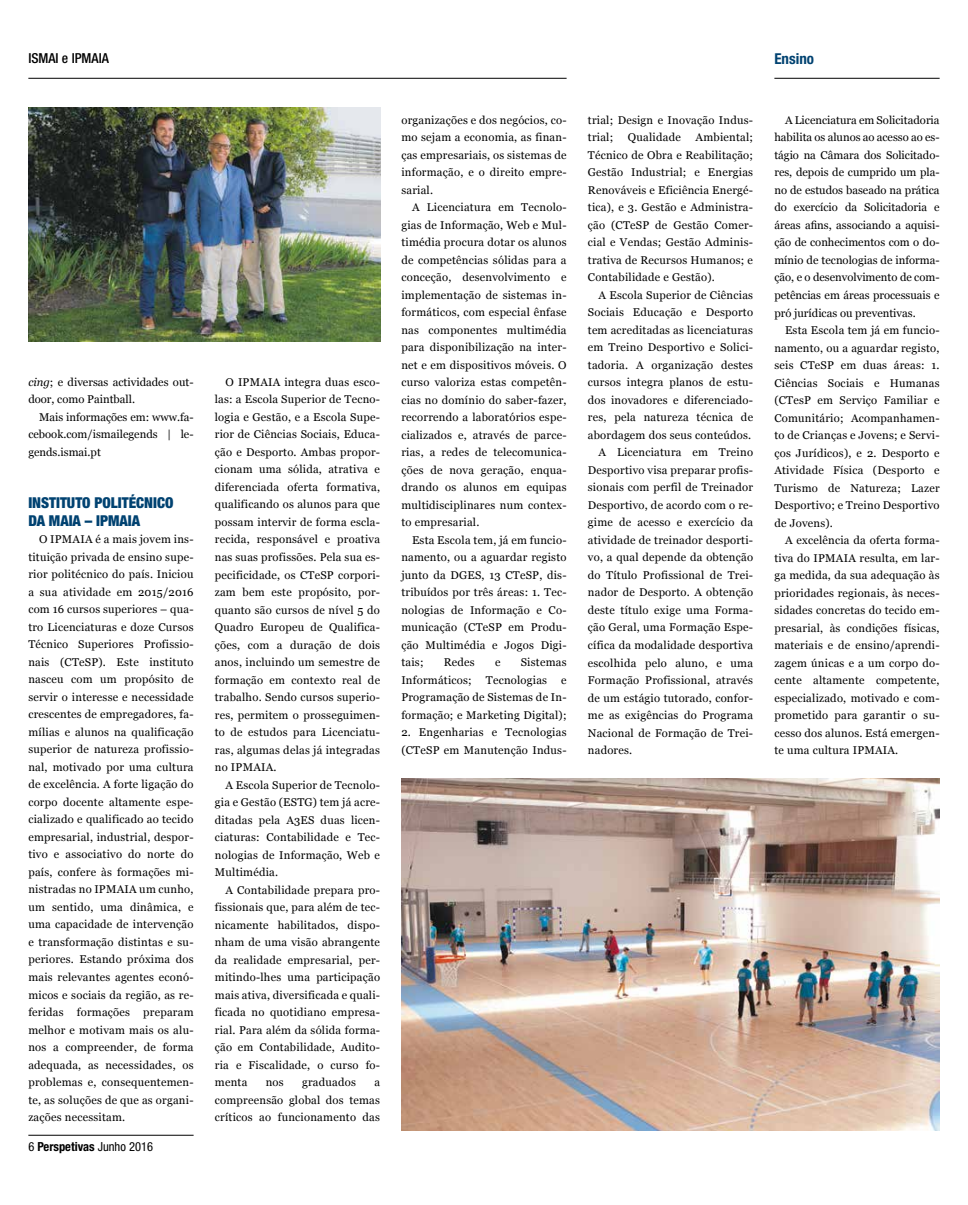
<style>
.page{position:relative;width:968px;height:1205px;background:#fff}
.page>*{position:absolute;margin:0;border:0;box-sizing:border-box;transform-origin:0 0}
.t1{font:900 condensed 15px/17.5px "Helvetica Neue LT Std";color:#004271}
.t2{font:700 condensed 15px "Helvetica Neue LT Std";color:#004271}
.t3{font:500 condensed 13.75px "Helvetica Neue LT Std";color:#000}
.t4{font:700 condensed 12.5px "Helvetica Neue LT Std";color:#000}
.t5{font:11.25px/17.5px "Georgia";letter-spacing:.02em;color:#000;text-align:justify}
.t6{font:11.25px/17.5px "Georgia";color:#000}
.s1{font-style:italic}
.s2{font-weight:400}
</style>
<div class="page">
<hr style="left:774px;top:78px;width:165px;height:1px;background:#000">
<hr style="left:28px;top:78px;width:538px;height:1px;background:#000">
<hr style="left:28px;top:1135px;width:165px;height:1px;background:#000">
<img style="left:28px;top:107px;width:352px;height:235px">
<img style="left:401px;top:778px;width:538px;height:353px">
<p class="t3" style="left:28px;top:50px;width:82px">ISMAI e IPMAIA</p>
<p class="t6" style="left:28px;top:373px;width:167px"><span class="s1">cing</span>; e diversas actividades out&shy;door, como Paintball.</p>
<p class="t5" style="left:28px;top:408px;width:167px;text-indent:11px">Mais informações em: www.fa&shy;cebook.com/ismailegends | le&shy;gends.ismai.pt</p>
<h1 class="t1" style="left:28px;top:494px;width:147px">INSTITUTO POLITÉCNICO<br>DA MAIA – IPMAIA</h1>
<p class="t5" style="left:28px;top:530px;width:167px;text-indent:11px">O IPMAIA é a mais jovem ins&shy;tituição privada de ensino supe&shy;rior politécnico do país. Iniciou a sua atividade em 2015/2016 com 16 cursos superiores – qua&shy;tro Licenciaturas e doze Cursos Técnico Superiores Profissio&shy;nais (CTeSP). Este instituto nasceu com um propósito de servir o interesse e necessidade crescentes de empregadores, fa&shy;mílias e alunos na qualificação superior de natureza profissio&shy;nal, motivado por uma cultura de excelência. A forte ligação do corpo docente altamente espe&shy;cializado e qualificado ao tecido empresarial, industrial, despor&shy;tivo e associativo do norte do país, confere às formações mi&shy;nistradas no IPMAIA um cunho, um sentido, uma dinâmica, e uma capacidade de intervenção e transformação distintas e su&shy;periores. Estando próxima dos mais relevantes agentes econó&shy;micos e sociais da região, as re&shy;feridas formações preparam melhor e motivam mais os alu&shy;nos a compreender, de forma adequada, as necessidades, os problemas e, consequentemen&shy;te, as soluções de que as organi&shy;zações necessitam.</p>
<p class="t4" style="left:28px;top:1139px;width:126px"><span class="s2">6</span> Perspetivas <span class="s2">Junho 2016</span></p>
<p class="t5" style="left:215px;top:373px;width:167px;text-indent:11px">O IPMAIA integra duas esco&shy;las: a Escola Superior de Tecno&shy;logia e Gestão, e a Escola Supe&shy;rior de Ciências Sociais, Educa&shy;ção e Desporto. Ambas propor&shy;cionam uma sólida, atrativa e diferenciada oferta formativa, qualificando os alunos para que possam intervir de forma escla&shy;recida, responsável e proativa nas suas profissões. Pela sua es&shy;pecificidade, os CTeSP corpori&shy;zam bem este propósito, por&shy;quanto são cursos de nível 5 do Quadro Europeu de Qualifica&shy;ções, com a duração de dois anos, incluindo um semestre de formação em contexto real de trabalho. Sendo cursos superio&shy;res, permitem o prosseguimen&shy;to de estudos para Licenciatu&shy;ras, algumas delas já integradas no IPMAIA.</p>
<p class="t5" style="left:215px;top:775px;width:167px;text-indent:11px">A Escola Superior de Tecnolo&shy;gia e Gestão (ESTG) tem já acre&shy;ditadas pela A3ES duas licen&shy;ciaturas: Contabilidade e Tec&shy;nologias de Informação, Web e Multimédia.</p>
<p class="t5" style="left:215px;top:880px;width:167px;text-indent:11px">A Contabilidade prepara pro&shy;fissionais que, para além de tec&shy;nicamente habilitados, dispo&shy;nham de uma visão abrangente da realidade empresarial, per&shy;mitindo-lhes uma participação mais ativa, diversificada e quali&shy;ficada no quotidiano empresa&shy;rial. Para além da sólida forma&shy;ção em Contabilidade, Audito&shy;ria e Fiscalidade, o curso fo&shy;menta</p>
<p class="t5" style="left:266px;top:1073px;width:20px">nos</p>
<p class="t5" style="left:302px;top:1073px;width:55px">graduados</p>
<p class="t5" style="left:215px;top:1073px;width:167px;text-indent:159px">a compreensão global dos temas críticos ao funcionamento das</p>
<p class="t5" style="left:401px;top:110px;width:167px">organizações e dos negócios, co&shy;mo sejam a economia, as finan&shy;ças empresariais, os sistemas de informação, e o direito empre&shy;sarial.</p>
<p class="t5" style="left:401px;top:198px;width:167px;text-indent:11px">A Licenciatura em Tecnolo&shy;gias de Informação, Web e Mul&shy;timédia procura dotar os alunos de competências sólidas para a conceção, desenvolvimento e implementação de sistemas in&shy;formáticos, com especial ênfase nas componentes multimédia para disponibilização na inter&shy;net e em dispositivos móveis. O curso valoriza estas competên&shy;cias no domínio do saber-fazer, recorrendo a laboratórios espe&shy;cializados e, através de parce&shy;rias, a redes de telecomunica&shy;ções de nova geração, enqua&shy;drando os alunos em equipas multidisciplinares num contex&shy;to empresarial.</p>
<p class="t5" style="left:401px;top:531px;width:167px;text-indent:11px">Esta Escola tem, já em funcio&shy;namento, ou a aguardar registo junto da DGES, 13 CTeSP, dis&shy;tribuídos por três áreas: 1. Tec&shy;nologias de Informação e Co&shy;municação (CTeSP em Produ&shy;ção Multimédia e Jogos Digi&shy;tais;</p>
<p class="t5" style="left:443px;top:653px;width:32px">Redes</p>
<p class="t5" style="left:495px;top:653px;width:7px">e</p>
<p class="t5" style="left:401px;top:653px;width:167px;text-indent:119px">Sistemas Informáticos; Tecnologias e Programação de Sistemas de In&shy;formação; e Marketing Digital);</p>
<p class="t5" style="left:401px;top:723px;width:167px">2. Engenharias e Tecnologias (CTeSP em Manutenção Indus-</p>
<p class="t5" style="left:587px;top:111px;width:167px">trial; Design e Inovação Indus&shy;trial;</p>
<p class="t5" style="left:587px;top:128px;width:167px;text-indent:108px">Ambiental; Técnico de Obra e Reabilitação; Gestão Industrial; e Energias Renováveis e Eficiência Energé&shy;tica), e 3. Gestão e Administra&shy;ção (CTeSP de Gestão Comer&shy;cial e Vendas; Gestão Adminis&shy;trativa de Recursos Humanos; e Contabilidade e Gestão).</p>
<p class="t5" style="left:598px;top:286px;width:156px">A Escola Superior de Ciências</p>
<p class="t5" style="left:587px;top:303px;width:167px">Sociais Educação e Desporto</p>
<p class="t5" style="left:587px;top:321px;width:167px">tem acreditadas as licenciaturas</p>
<p class="t5" style="left:587px;top:338px;width:167px">em Treino Desportivo e Solici-</p>
<p class="t5" style="left:587px;top:356px;width:167px">tadoria. A organização destes</p>
<p class="t5" style="left:587px;top:373px;width:167px">cursos integra planos de estu-</p>
<p class="t5" style="left:587px;top:391px;width:167px">dos inovadores e diferenciado-</p>
<p class="t5" style="left:587px;top:408px;width:167px">res, pela natureza técnica de</p>
<p class="t5" style="left:587px;top:426px;width:165px">abordagem dos seus conteúdos.</p>
<p class="t5" style="left:598px;top:443px;width:156px">A Licenciatura em Treino</p>
<p class="t5" style="left:587px;top:461px;width:167px">Desportivo visa preparar profis-</p>
<p class="t5" style="left:587px;top:478px;width:167px">sionais com perfil de Treinador</p>
<p class="t5" style="left:587px;top:496px;width:167px">Desportivo, de acordo com o re-</p>
<p class="t5" style="left:587px;top:513px;width:167px">gime de acesso e exercício da</p>
<p class="t5" style="left:587px;top:531px;width:167px">atividade de treinador desporti-</p>
<p class="t5" style="left:587px;top:548px;width:167px">vo, a qual depende da obtenção</p>
<p class="t5" style="left:587px;top:566px;width:167px">do Título Profissional de Trei-</p>
<p class="t5" style="left:587px;top:583px;width:167px">nador de Desporto. A obtenção</p>
<p class="t5" style="left:587px;top:601px;width:167px">deste título exige uma Forma-</p>
<p class="t5" style="left:587px;top:618px;width:167px">ção Geral, uma Formação Espe-</p>
<p class="t5" style="left:587px;top:636px;width:167px">cífica da modalidade desportiva</p>
<p class="t5" style="left:587px;top:653px;width:167px">escolhida pelo aluno, e uma</p>
<p class="t5" style="left:587px;top:671px;width:167px">Formação Profissional, através</p>
<p class="t5" style="left:587px;top:688px;width:167px">de um estágio tutorado, confor-</p>
<p class="t5" style="left:587px;top:706px;width:167px">me as exigências do Programa</p>
<p class="t5" style="left:587px;top:723px;width:167px">Nacional de Formação de Trei-</p>
<p class="t5" style="left:587px;top:741px;width:46px">nadores.</p>
<p class="t5" style="left:628px;top:128px;width:54px">Qualidade</p>
<h1 class="t2" style="left:774px;top:49px;width:41px">Ensino</h1>
<p class="t5" style="left:774px;top:111px;width:167px;text-indent:11px">A Licenciatura em Solicitadoria habilita os alunos ao acesso ao es&shy;tágio na Câmara dos Solicitado&shy;res, depois de cumprido um pla&shy;no de estudos baseado na prática do exercício da Solicitadoria e áreas afins, associando a aquisi&shy;ção de conhecimentos com o do&shy;mínio de tecnologias de informa&shy;ção, e o desenvolvimento de com&shy;petências em áreas processuais e pró jurídicas ou preventivas.</p>
<p class="t5" style="left:774px;top:321px;width:167px;text-indent:11px">Esta Escola tem já em funcio&shy;namento, ou a aguardar registo, seis CTeSP em duas áreas: 1.<br>Ciências Sociais e Humanas (CTesP em Serviço Familiar e Comunitário; Acompanhamen&shy;to de Crianças e Jovens; e Servi&shy;ços Jurídicos), e 2. Desporto e Atividade Física (Desporto e Turismo de Natureza; Lazer Desportivo; e Treino Desportivo de Jovens).</p>
<p class="t5" style="left:774px;top:531px;width:167px;text-indent:11px">A excelência da oferta forma&shy;tiva do IPMAIA resulta, em lar&shy;ga medida, da sua adequação às prioridades regionais, às neces&shy;sidades concretas do tecido em&shy;presarial, às condições físicas, materiais e de ensino/aprendi&shy;zagem únicas e a um corpo do&shy;cente altamente competente, especializado, motivado e com&shy;prometido para garantir o su&shy;cesso dos alunos. Está emergen&shy;te uma cultura IPMAIA.</p>
</div>
